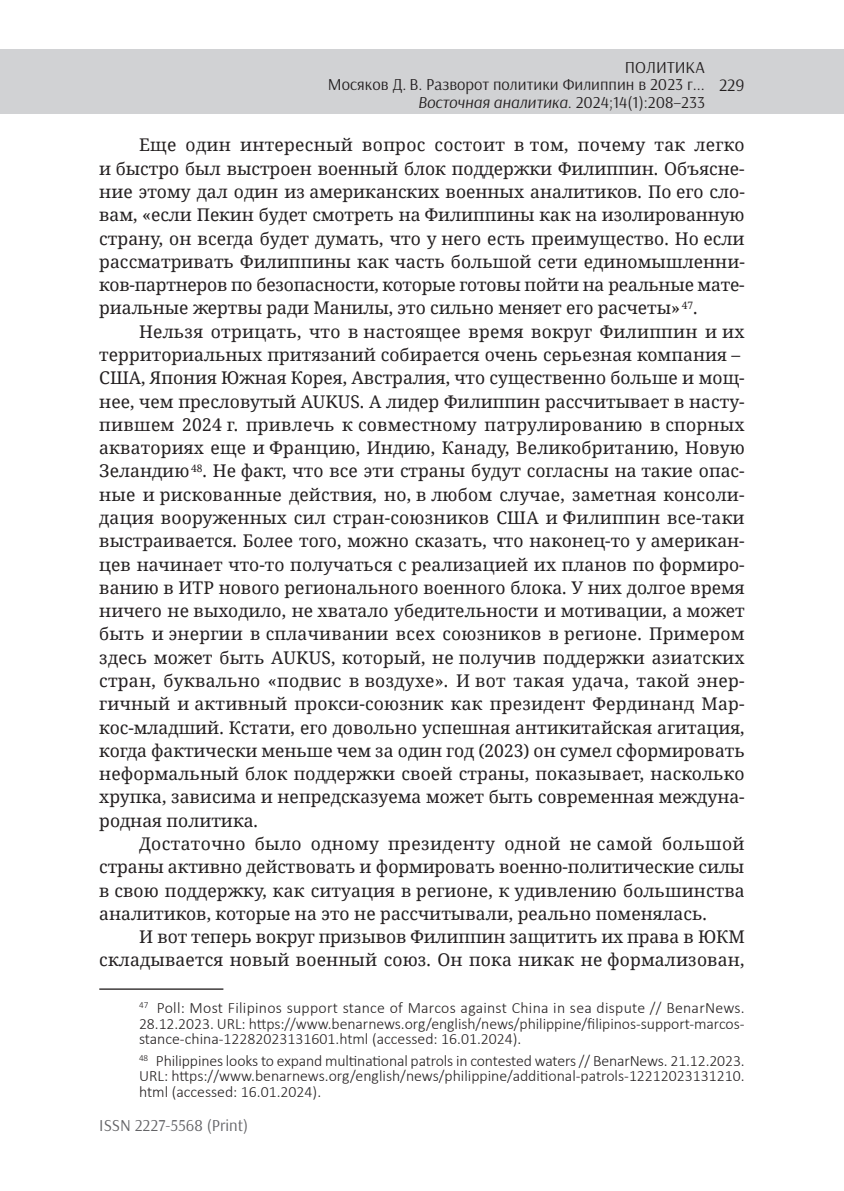
<style>
.page{position:relative;width:844px;height:1191px;background:#fff}
.page>*{position:absolute;margin:0;border:0;box-sizing:border-box;transform-origin:0 0}
.t1{font:17.5px/23.3px "Noto Serif";color:#231f20;text-align:justify}
.t2{font:17.5px "Arsenal";color:#231f20}
.t3{font:16.62px "Arsenal";color:#231f20}
.t4{font:16.62px "Arsenal";color:#636366}
.t5{font:300 15.75px/15.4px "Calibri";color:#231f20;text-align:justify}
.s1{font-style:italic}
</style>
<div class="page">
<div style="left:0;top:50px;width:843px;height:64px;background:#d1d2d4"></div>
<hr style="left:99px;top:988px;width:124px;height:1px;background:#231f20">
<p class="t3" style="left:624px;top:56px;width:11px">политика</p>
<p class="t3" style="left:328px;top:73px;width:378px">Мосяков Д. В. Разворот политики Филиппин в 2023 г...</p>
<p class="t3" style="left:417px;top:91px;width:289px"><span class="s1">Восточная аналитика</span>. 2024;14(1):208–233</p>
<p class="t1" style="left:99px;top:133px;width:647px;text-indent:40px">Еще один интересный вопрос состоит в том, почему так легко и быстро был выстроен военный блок поддержки Филиппин. Объясне&shy;ние этому дал один из американских военных аналитиков. По его сло&shy;вам, «если Пекин будет смотреть на Филиппины как на изолированную страну, он всегда будет думать, что у него есть преимущество. Но если рассматривать Филиппины как часть большой сети единомышленни&shy;ков-партнеров по безопасности, которые готовы пойти на реальные мате&shy;риальные жертвы ради Манилы, это сильно меняет его расчеты» <sup>47</sup>.</p>
<p class="t1" style="left:99px;top:319px;width:647px;text-align:left;text-indent:40px">Нельзя отрицать, что в настоящее время вокруг Филиппин и их территориальных притязаний собирается очень серьезная компания – США, Япония Южная Корея, Австралия, что существенно больше и мощ&shy;нее, чем пресловутый AUKUS. А лидер Филиппин рассчитывает в насту&shy;пившем 2024 г. привлечь к совместному патрулированию в спорных акваториях еще и Францию, Индию, Канаду, Великобританию, Новую Зеландию <sup>48</sup>. Не факт, что все эти страны будут согласны на такие опас&shy;ные и рискованные действия, но, в любом случае, заметная консоли&shy;дация вооруженных сил стран-союзников США и Филиппин все-таки выстраивается. Более того, можно сказать, что наконец-то у американ&shy;цев начинает что-то получаться с реализацией их планов по формиро&shy;ванию в ИТР нового регионального военного блока. У них долгое время ничего не выходило, не хватало убедительности и мотивации, а может быть и энергии в сплачивании всех союзников в регионе. Примером здесь может быть AUKUS, который, не получив поддержки азиатских стран, буквально «подвис в воздухе». И вот такая удача, такой энер&shy;гичный и активный прокси-союзник как президент Фердинанд Мар&shy;кос-младший. Кстати, его довольно успешная антикитайская агитация, когда фактически меньше чем за один год (2023) он сумел сформировать неформальный блок поддержки своей страны, показывает, насколько хрупка, зависима и непредсказуема может быть современная междуна&shy;родная политика.</p>
<p class="t1" style="left:99px;top:831px;width:646px;text-indent:40px">Достаточно было одному президенту одной не самой большой страны активно действовать и формировать военно-политические силы в свою поддержку, как ситуация в регионе, к удивлению большинства аналитиков, которые на это не рассчитывали, реально поменялась.</p>
<p class="t1" style="left:99px;top:924px;width:646px;text-align:right">И вот теперь вокруг призывов Филиппин защитить их права в ЮКМ складывается новый военный союз. Он пока никак не формализован,</p>
<p class="t5" style="left:139px;top:1000px;width:607px"><sup>47</sup> Poll: Most Filipinos support stance of Marcos against China in sea dispute // BenarNews.<br>28.12.2023. URL: https://www.benarnews.org/english/news/philippine/filipinos-support-marcos&shy;stance-china‑12282023131601.html (accessed: 16.01.2024).</p>
<p class="t5" style="left:139px;top:1052px;width:607px"><sup>48</sup> Philippines looks to expand multinational patrols in contested waters // BenarNews. 21.12.2023.<br>URL: https://www.benarnews.org/english/news/philippine/additional-patrols‑12212023131210. html (accessed: 16.01.2024).</p>
<p class="t2" style="left:718px;top:73px;width:27px">229</p>
<p class="t4" style="left:99px;top:1113px;width:150px">ISSN 2227-5568 (Print)</p>
</div>
